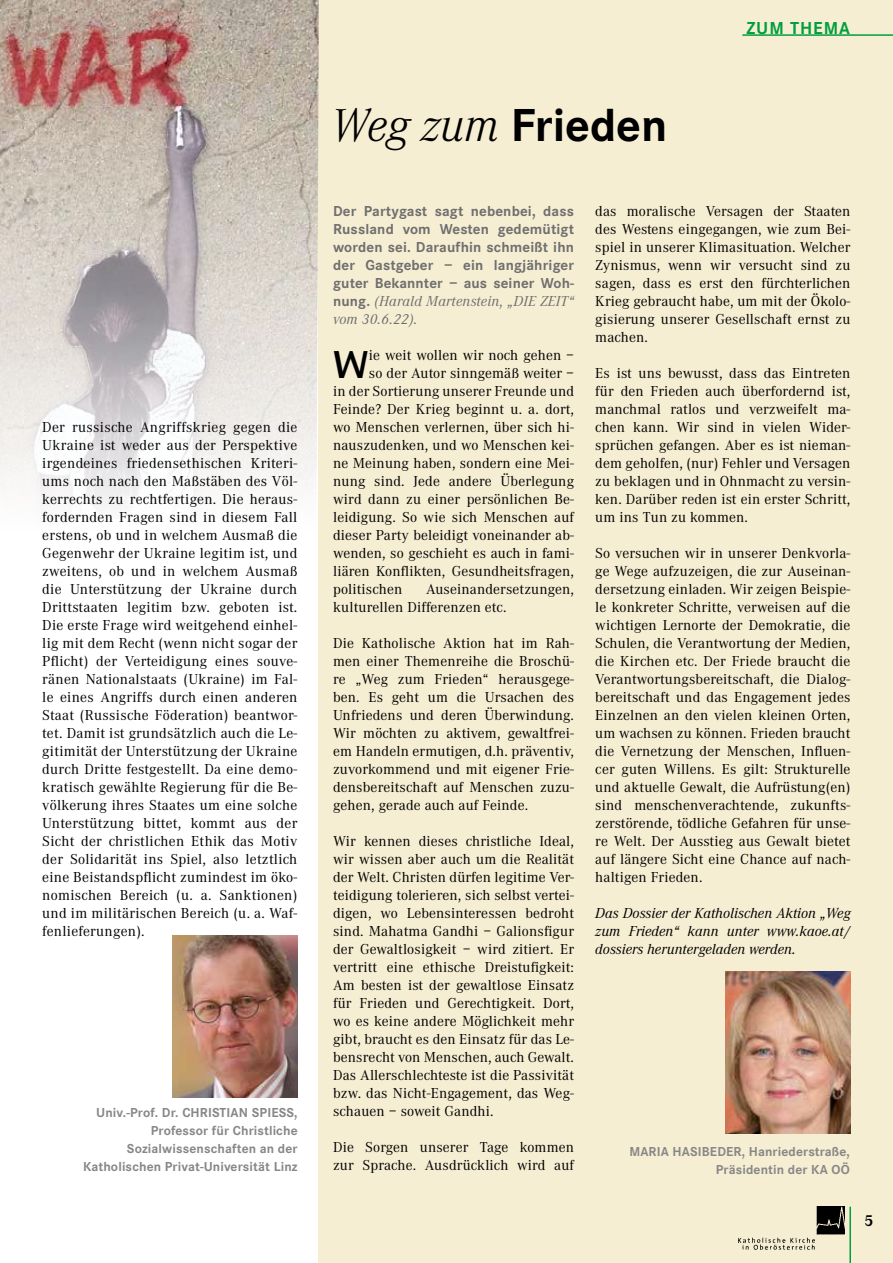
<style>
.page{position:relative;width:893px;height:1263px;background:#fff}
.page>*{position:absolute;margin:0;border:0;box-sizing:border-box;transform-origin:0 0}
.t1{font:700 48px "Corporate S";color:#000}
.t2{font:800 39px "AT Rotis Semi Sans";color:#000}
.t3{font:700 18px "Corporate S";letter-spacing:.05em;color:#009e3d}
.t4{font:700 16.5px "Corporate A";color:#000}
.t5{font:15px/18px "Corporate A";letter-spacing:.01em;color:#000;text-align:justify}
.t6{font:700 15px/18px "Corporate S";letter-spacing:.01em;color:#706f6f;text-align:justify}
.t7{font:italic 15px/18px "Corporate A";color:#000;text-align:justify}
.t8{font:italic 15px/18px "Corporate A";letter-spacing:.01em;color:#706f6f}
.t9{font:700 13.5px/18px "Corporate S";letter-spacing:.01em;color:#878787;text-align:right}
.s1{font-family:"Corporate A";font-weight:300;font-style:italic}
.s2{font-family:"Corporate S";font-weight:700;font-style:normal}
</style>
<div class="page">
<div style="left:319px;top:0;width:574px;height:1263px;background:#f6eed3"></div>
<img style="left:0;top:0;width:319px;height:547px">
<img style="left:738px;top:1206px;width:106px;height:43px">
<hr style="left:849px;top:1206px;width:2px;height:57px;background:#009e3d">
<hr style="left:742px;top:34px;width:151px;height:2px;background:#009e3d">
<img style="left:172px;top:935px;width:126px;height:162px">
<img style="left:725px;top:971px;width:125px;height:162px">
<p class="t5" style="left:42px;top:418px;width:257px">Der russische Angriffskrieg gegen die Ukraine ist weder aus der Perspektive irgendeines friedensethischen Kriteri&shy;ums noch nach den Maßstäben des Völ&shy;kerrechts zu rechtfertigen. Die heraus&shy;fordernden Fragen sind in diesem Fall erstens, ob und in welchem Ausmaß die Gegenwehr der Ukraine legitim ist, und zweitens, ob und in welchem Ausmaß die Unterstützung der Ukraine durch Drittstaaten legitim bzw. geboten ist.<br>Die erste Frage wird weitgehend einhel&shy;lig mit dem Recht (wenn nicht sogar der Pflicht) der Verteidigung eines souve&shy;ränen Nationalstaats (Ukraine) im Fal&shy;le eines Angriffs durch einen anderen Staat (Russische Föderation) beantwor&shy;tet. Damit ist grundsätzlich auch die Le&shy;gitimität der Unterstützung der Ukraine durch Dritte festgestellt. Da eine demo&shy;kratisch gewählte Regierung für die Be&shy;völkerung ihres Staates um eine solche Unterstützung bittet, kommt aus der Sicht der christlichen Ethik das Motiv der Solidarität ins Spiel, also letztlich eine Beistandspflicht zumindest im öko&shy;nomischen Bereich (u. a. Sanktionen) und im militärischen Bereich (u. a. Waf&shy;fenlieferungen).</p>
<p class="t9" style="left:83px;top:1104px;width:216px">Univ.-Prof. Dr. CHRISTIAN SPIESS, Professor für Christliche Sozialwissenschaften an der Katholischen Privat-Universität Linz</p>
<p class="t3" style="left:746px;top:18px;width:105px">ZUM THEMA</p>
<h1 class="t1" style="left:332px;top:97px;width:337px"><span class="s1">Weg zum</span> Frieden</h1>
<p class="t6" style="left:333px;top:202px;width:242px">Der Partygast sagt nebenbei, dass Russland vom Westen gedemütigt worden sei. Daraufhin schmeißt ihn der Gastgeber – ein langjähriger guter Bekannter – aus seiner Woh-</p>
<p class="t8" style="left:333px;top:292px;width:242px"><span class="s2">nung.</span> (Harald Martenstein, „DIE ZEIT“ vom 30.6.22).</p>
<h2 class="t2" style="left:333px;top:340px;width:37px">W</h2>
<p class="t5" style="left:369px;top:346px;width:207px">ie weit wollen wir noch gehen –</p>
<p class="t5" style="left:369px;top:364px;width:207px">so der Autor sinngemäß weiter –</p>
<p class="t5" style="left:333px;top:382px;width:242px">in der Sortierung unserer Freunde und</p>
<p class="t5" style="left:333px;top:400px;width:242px">Feinde? Der Krieg beginnt u. a. dort,</p>
<p class="t5" style="left:333px;top:418px;width:242px">wo Menschen verlernen, über sich hi-</p>
<p class="t5" style="left:333px;top:436px;width:242px">nauszudenken, und wo Menschen kei-</p>
<p class="t5" style="left:333px;top:454px;width:242px">ne Meinung haben, sondern eine Mei-</p>
<p class="t5" style="left:333px;top:472px;width:242px">nung sind. Jede andere Überlegung</p>
<p class="t5" style="left:333px;top:490px;width:242px">wird dann zu einer persönlichen Be-</p>
<p class="t5" style="left:333px;top:508px;width:242px">leidigung. So wie sich Menschen auf</p>
<p class="t5" style="left:333px;top:526px;width:242px">dieser Party beleidigt voneinander ab-</p>
<p class="t5" style="left:333px;top:544px;width:242px">wenden, so geschieht es auch in fami-</p>
<p class="t5" style="left:333px;top:562px;width:242px">liären Konflikten, Gesundheitsfragen,</p>
<p class="t5" style="left:333px;top:580px;width:71px">politischen</p>
<p class="t5" style="left:333px;top:580px;width:242px;text-indent:93px">Auseinandersetzungen, kulturellen Differenzen etc.</p>
<p class="t5" style="left:333px;top:634px;width:242px">Die Katholische Aktion hat im Rah&shy;men einer Themenreihe die Broschü&shy;re „Weg zum Frieden“ herausgege&shy;ben. Es geht um die Ursachen des Unfriedens und deren Überwindung.<br>Wir möchten zu aktivem, gewaltfrei&shy;em Handeln ermutigen, d.h. präventiv, zuvorkommend und mit eigener Frie&shy;densbereitschaft auf Menschen zuzu&shy;gehen, gerade auch auf Feinde.</p>
<p class="t5" style="left:333px;top:832px;width:242px">Wir kennen dieses christliche Ideal, wir wissen aber auch um die Realität der Welt. Christen dürfen legitime Ver&shy;teidigung tolerieren, sich selbst vertei&shy;digen, wo Lebensinteressen bedroht sind. Mahatma Gandhi – Galionsfigur der Gewaltlosigkeit – wird zitiert. Er vertritt eine ethische Dreistufigkeit:<br>Am besten ist der gewaltlose Einsatz für Frieden und Gerechtigkeit. Dort, wo es keine andere Möglichkeit mehr gibt, braucht es den Einsatz für das Le&shy;bensrecht von Menschen, auch Gewalt.<br>Das Allerschlechteste ist die Passivität bzw. das Nicht-Engagement, das Weg&shy;schauen – soweit Gandhi.</p>
<p class="t5" style="left:333px;top:1138px;width:242px">Die Sorgen unserer Tage kommen zur Sprache. Ausdrücklich wird auf</p>
<p class="t5" style="left:595px;top:202px;width:257px">das moralische Versagen der Staaten des Westens eingegangen, wie zum Bei&shy;spiel in unserer Klimasituation. Welcher Zynismus, wenn wir versucht sind zu sagen, dass es erst den fürchterlichen Krieg gebraucht habe, um mit der Ökolo&shy;gisierung unserer Gesellschaft ernst zu machen.</p>
<p class="t5" style="left:595px;top:364px;width:257px">Es ist uns bewusst, dass das Eintreten für den Frieden auch überfordernd ist, manchmal ratlos und verzweifelt ma&shy;chen kann. Wir sind in vielen Wider&shy;sprüchen gefangen. Aber es ist nieman&shy;dem geholfen, (nur) Fehler und Versagen zu beklagen und in Ohnmacht zu versin&shy;ken. Darüber reden ist ein erster Schritt, um ins Tun zu kommen.</p>
<p class="t5" style="left:595px;top:544px;width:257px">So versuchen wir in unserer Denkvorla&shy;ge Wege aufzuzeigen, die zur Auseinan&shy;dersetzung einladen. Wir zeigen Beispie&shy;le konkreter Schritte, verweisen auf die wichtigen Lernorte der Demokratie, die Schulen, die Verantwortung der Medien, die Kirchen etc. Der Friede braucht die Verantwortungsbereitschaft, die Dialog&shy;bereitschaft und das Engagement jedes Einzelnen an den vielen kleinen Orten, um wachsen zu können. Frieden braucht die Vernetzung der Menschen, Influen&shy;cer guten Willens. Es gilt: Strukturelle und aktuelle Gewalt, die Aufrüstung(en) sind menschenverachtende, zukunfts&shy;zerstörende, tödliche Gefahren für unse&shy;re Welt. Der Ausstieg aus Gewalt bietet auf längere Sicht eine Chance auf nach&shy;haltigen Frieden.</p>
<p class="t7" style="left:595px;top:904px;width:257px">Das Dossier der Katholischen Aktion „Weg zum Frieden“ kann unter www.kaoe.at/ dossiers heruntergeladen werden.</p>
<p class="t9" style="left:629px;top:1143px;width:222px">MARIA HASIBEDER, Hanriederstraße,<br>Präsidentin der KA OÖ</p>
<p class="t4" style="left:864px;top:1212px;width:10px">5</p>
</div>
